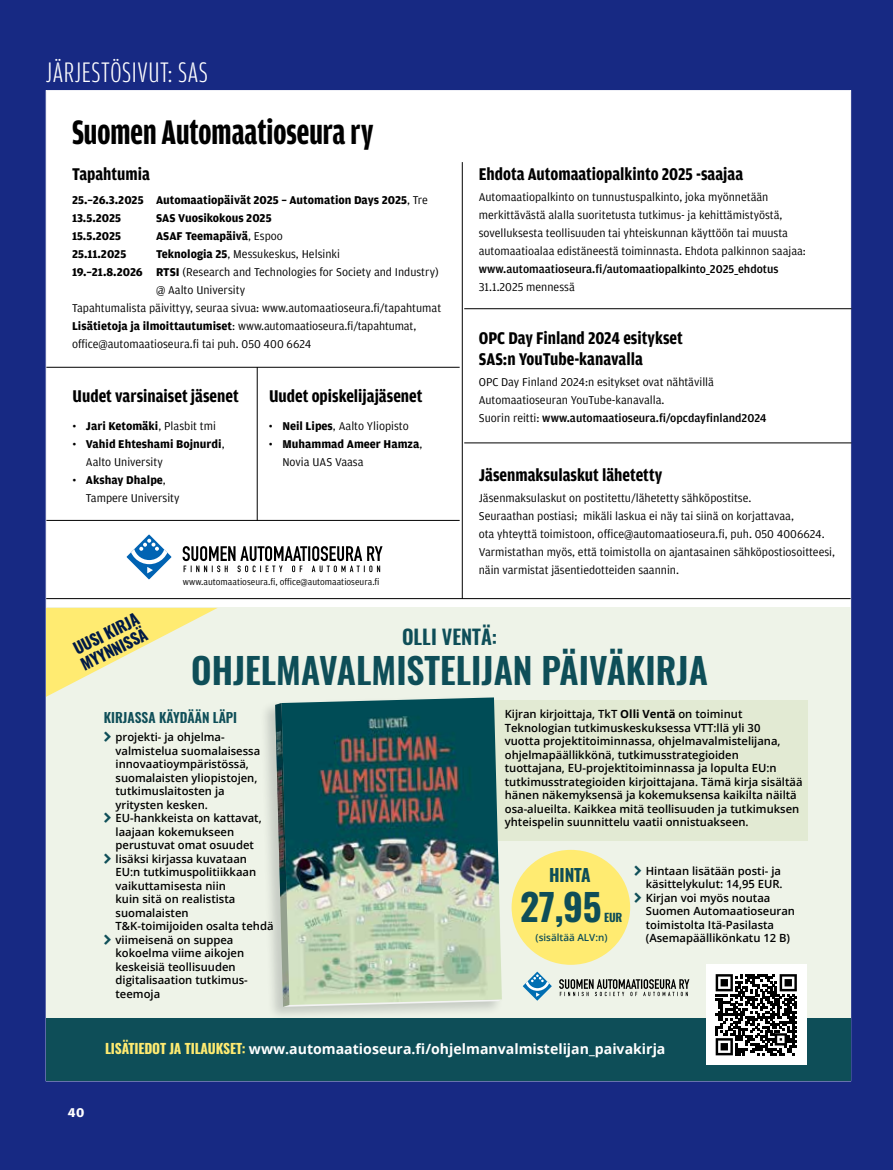
<style>
.page{position:relative;width:893px;height:1170px;background:#fff}
.page>*{position:absolute;margin:0;border:0;box-sizing:border-box;transform-origin:0 0}
.t1{font:700 37.05px "Oswald";color:#0e4e58}
.t2{font:700 36px "Amplitude Compressed";color:#000}
.t3{font:600 35.7px "Oswald";color:#0e4e58}
.t4{font:300 30px "Amplitude Compressed";letter-spacing:.02em;color:#fff}
.t5{font:600 20.1px "Oswald";color:#0e4e58}
.t6{font:700 18px/21px "Amplitude Condensed";color:#000}
.t7{font:700 17.25px "Oswald";letter-spacing:-.01em;color:#0e4e58}
.t8{font:700 15.75px/17.4px "Oswald";color:#001a46}
.t9{font:700 14.1px "Open Sans";color:#fff}
.t10{font:600 13.5px "Oswald";color:#0e4e58}
.t11{font:700 13.5px "Amplitude";color:#fff}
.t12{font:12px/18px "Amplitude";color:#000}
.t13{font:700 12px/18px "Amplitude";color:#000}
.t14{font:500 12px "Amplitude";color:#000}
.t15{font:700 11.4px "Oswald";color:#0e4e58}
.t16{font:600 11.25px/13.5px "Open Sans";color:#000}
.t17{font:600 9.9px "Open Sans";color:#0e4e58}
.t18{font:9.45px "Amplitude";color:#000}
.s1{font-weight:400}
.s2{font-weight:700}
.s3{font-weight:500}
.s4{font-family:"Oswald";font-size:13.65px;color:#ffeb71}
</style>
<div class="page">
<div style="left:0;top:0;width:893px;height:1169px;background:#172983"></div>
<div style="left:46px;top:90px;width:805px;height:990px;background:#fff;border:1px solid #fff"></div>
<div style="left:46px;top:1001px;width:805px;height:79px;background:#0e4e58"></div>
<div style="left:46px;top:608px;width:805px;height:409px;background:#eef3e8"></div>
<div style="left:479px;top:700px;width:329px;height:140px;background:#e2ead3"></div>
<svg style="left:559px;top:979px;width:130px;height:17px"></svg>
<svg style="left:523px;top:971px;width:29px;height:29px"></svg>
<svg style="left:523px;top:971px;width:29px;height:25px"></svg>
<div style="left:260px;top:695px;width:244px;height:326px;background:#000810;opacity:.17"></div>
<img style="left:275px;top:703px;width:227px;height:303px">
<div style="left:512px;top:849px;width:118px;height:115px;background:#ffeb71;border-radius:50%"></div>
<div style="left:706px;top:964px;width:101px;height:101px;background:#fff"></div>
<svg style="left:716px;top:974px;width:81px;height:81px"></svg>
<svg style="left:46px;top:608px;width:171px;height:88px"></svg>
<svg style="left:126px;top:534px;width:46px;height:45px"></svg>
<svg style="left:183px;top:546px;width:200px;height:26px"></svg>
<hr style="left:46px;top:598px;width:805px;height:1px;background:#000">
<hr style="left:462px;top:162px;width:1px;height:437px;background:#000">
<hr style="left:464px;top:308px;width:387px;height:1px;background:#000">
<hr style="left:464px;top:442px;width:387px;height:1px;background:#000">
<hr style="left:46px;top:367px;width:414px;height:1px;background:#000">
<hr style="left:46px;top:520px;width:414px;height:1px;background:#000">
<hr style="left:257px;top:367px;width:1px;height:153px;background:#000">
<h3 class="t4" style="left:46px;top:56px;width:164px">JÄRJESTÖSIVUT: SAS</h3>
<h2 class="t2" style="left:72px;top:113px;width:303px">Suomen Automaatioseura ry</h2>
<h3 class="t6" style="left:72px;top:164px;width:79px">Tapahtumia</h3>
<p class="t13" style="left:72px;top:191px;width:357px">25.–26.3.2025 Automaatiopäivät 2025 – Automation Days 2025<span class="s1">, Tre<br></span>13.5.2025</p>
<p class="t13" style="left:156px;top:209px;width:117px">SAS Vuosikokous 2025</p>
<p class="t13" style="left:72px;top:227px;width:51px">15.5.2025</p>
<p class="t13" style="left:156px;top:227px;width:128px">ASAF Teemapäivä<span class="s1">, Espoo</span></p>
<p class="t13" style="left:72px;top:245px;width:56px">25.11.2025</p>
<p class="t12" style="left:156px;top:245px;width:185px"><span class="s2">Teknologia 25</span>, Messukeskus, Helsinki</p>
<p class="t12" style="left:72px;top:263px;width:368px"><span class="s2">19.–21.8.2026 RTSI</span> (Research and Technologies for Society and Industry)</p>
<p class="t12" style="left:156px;top:281px;width:91px">@ Aalto University</p>
<p class="t12" style="left:72px;top:299px;width:371px">Tapahtumalista päivittyy, seuraa sivua: www.automaatioseura.fi/tapahtumat</p>
<p class="t12" style="left:72px;top:317px;width:346px"><span class="s2">Lisätietoja ja ilmoittautumiset</span>: www.automaatioseura.fi/tapahtumat,</p>
<p class="t12" style="left:72px;top:335px;width:241px">office@automaatioseura.fi tai puh. 050 400 6624</p>
<h3 class="t6" style="left:73px;top:385px;width:168px">Uudet varsinaiset jäsenet</h3>
<h3 class="t6" style="left:269px;top:386px;width:155px">Uudet opiskelijajäsenet</h3>
<p class="t12" style="left:64px;top:388px;width:87px">Rejlers Finland oy</p>
<p class="t12" style="left:248px;top:389px;width:171px">• <span class="s2">Akseli Hilander</span>, Aalto-yliopisto</p>
<p class="t12" style="left:72px;top:416px;width:145px">• <span class="s2">Jari Ketomäki</span>, Plasbit tmi</p>
<p class="t13" style="left:86px;top:434px;width:140px;text-indent:-14px"><span class="s1">•</span> Vahid Ehteshami Bojnurdi<span class="s1">,<br>Aalto University</span></p>
<p class="t12" style="left:86px;top:470px;width:95px;text-indent:-14px">• <span class="s2">Akshay Dhalpe</span>,<br>Tampere University</p>
<p class="t12" style="left:50px;top:478px;width:124px;text-align:right">• <span class="s2">Olli-Petteri Mäkinen</span>,<br>Valmet Automation Oy</p>
<p class="t12" style="left:269px;top:417px;width:141px">• <span class="s2">Neil Lipes</span>, Aalto Yliopisto</p>
<p class="t13" style="left:282px;top:435px;width:141px;text-indent:-14px"><span class="s1">•</span> Muhammad Ameer Hamza<span class="s1">,<br>Novia UAS Vaasa</span></p>
<p class="t18" style="left:183px;top:576px;width:198px">www.automaatioseura.fi, office@automaatioseura.fi</p>
<h3 class="t6" style="left:479px;top:164px;width:266px">Ehdota Automaatiopalkinto 2025 -saajaa</h3>
<p class="t12" style="left:479px;top:188px;width:329px">Automaatiopalkinto on tunnustuspalkinto, joka myönnetään merkittävästä alalla suoritetusta tutkimus- ja kehittämistyöstä, sovelluksesta teollisuuden tai yhteiskunnan käyttöön tai muusta automaatioalaa edistäneestä toiminnasta. Ehdota palkinnon saajaa:</p>
<p class="t14" style="left:479px;top:262px;width:301px">www.automaatioseura.fi/automaatiopalkinto_2025_ehdotus</p>
<p class="t12" style="left:479px;top:278px;width:98px">31.1.2025 mennessä</p>
<h3 class="t6" style="left:479px;top:328px;width:206px">OPC Day Finland 2024 esitykset<br>SAS:n YouTube-kanavalla</h3>
<p class="t12" style="left:479px;top:373px;width:290px">OPC Day Finland 2024:n esitykset ovat nähtävillä<br>Automaatioseuran YouTube-kanavalla.<br>Suorin reitti: <span class="s3">www.automaatioseura.fi/opcdayfinland2024</span></p>
<h3 class="t6" style="left:479px;top:465px;width:185px">Jäsenmaksulaskut lähetetty</h3>
<p class="t12" style="left:479px;top:489px;width:358px">Jäsenmaksulaskut on postitettu/lähetetty sähköpostitse.<br>Seuraathan postiasi; mikäli laskua ei näy tai siinä on korjattavaa,<br>ota yhteyttä toimistoon, office@automaatioseura.fi, puh. 050 4006624.<br>Varmistathan myös, että toimistolla on ajantasainen sähköpostiosoitteesi, näin varmistat jäsentiedotteiden saannin.</p>
<h3 class="t8" style="left:71px;top:643px;width:73px;rotate:-27deg">UUSI KIRJA<br>MYYNNISSÄ</h3>
<p class="t10" style="left:104px;top:708px;width:135px">KIRJASSA KÄYDÄÄN LÄPI</p>
<p class="t16" style="left:116px;top:730px;width:160px">projekti- ja ohjelma&shy;valmistelua suomalaisessa innovaatioympäristössä, suomalaisten yliopistojen, tutkimuslaitosten ja yritysten kesken.<br>EU-hankkeista on kattavat, laajaan kokemukseen perustuvat omat osuudet lisäksi kirjassa kuvataan<br>EU:n tutkimuspolitiikkaan vaikuttamisesta niin<br>kuin sitä on realistista suomalaisten<br>T&amp;K-toimijoiden osalta tehdä viimeisenä on suppea kokoelma viime aikojen keskeisiä teollisuuden digitalisaation tutkimus&shy;teemoja</p>
<h3 class="t5" style="left:402px;top:622px;width:96px">OLLI VENTÄ:</h3>
<h3 class="t3" style="left:191px;top:645px;width:518px">OHJELMAVALMISTELIJAN PÄIVÄKIRJA</h3>
<p class="t16" style="left:505px;top:707px;width:299px">Kijran kirjoittaja, TkT <span class="s2">Olli Ventä</span> on toiminut Teknologian tutkimuskeskuksessa VTT:llä yli 30<br>vuotta projektitoiminnassa, ohjelmavalmistelijana, ohjelmapäällikkönä, tutkimusstrategioiden<br>tuottajana, EU-projektitoiminnassa ja lopulta EU:n tutkimusstrategioiden kirjoittajana. Tämä kirja sisältää hänen näkemyksensä ja kokemuksensa kaikilta näiltä osa-alueilta. Kaikkea mitä teollisuuden ja tutkimuksen yhteispelin suunnittelu vaatii onnistuakseen.</p>
<p class="t16" style="left:646px;top:863px;width:151px">Hintaan lisätään posti- ja käsittelykulut: 14,95 EUR.<br>Kirjan voi myös noutaa<br>Suomen Automaatioseuran toimistolta Itä-Pasilasta (Asemapäällikönkatu 12 B)</p>
<h3 class="t7" style="left:549px;top:865px;width:43px">HINTA</h3>
<h1 class="t1" style="left:520px;top:887px;width:83px">27,95</h1>
<p class="t15" style="left:604px;top:910px;width:20px">EUR</p>
<p class="t17" style="left:536px;top:930px;width:73px">(sisältää ALV:n)</p>
<p class="t11" style="left:68px;top:1104px;width:18px">40</p>
<p class="t9" style="left:105px;top:1038px;width:562px"><span class="s4">LISÄTIEDOT JA TILAUKSET:</span> www.automaatioseura.fi/ohjelmanvalmistelijan_paivakirja</p>
</div>
